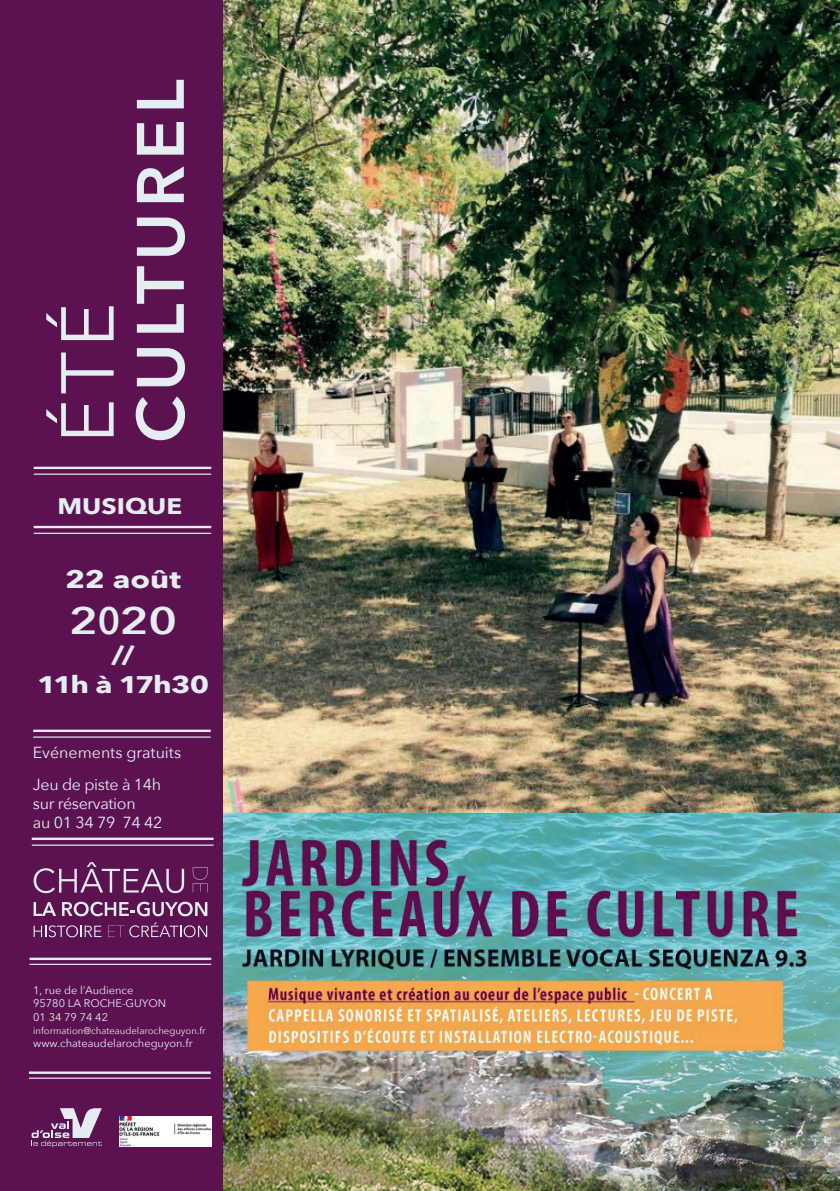
<style>
.page{position:relative;width:840px;height:1191px;background:#fff}
.page>*{position:absolute;margin:0;border:0;box-sizing:border-box;transform-origin:0 0}
.t1{font:74px "Avenir Next";color:#e4edf2}
.t2{font:600 66.2px "Avenir Next";letter-spacing:.08em;color:#e4edf2}
.t3{font:600 38.2px "Avenir Next";color:#e4edf2;scale:1.26 1}
.t4{font:700 24.8px "Avenir Next";color:#e4edf2;scale:1.26 1}
.t5{font:700 24px "Avenir Next";letter-spacing:-.065em;color:#e4edf2;scale:1.26 1}
.t6{font:700 22.4px "Avenir Next";color:#e4edf2;scale:1.16 1}
.t7{font:16px/32px "Avenir Next";color:#e4edf2}
.t8{font:16px/19.2px "Avenir Next";letter-spacing:-.02em;color:#e4edf2}
.t9{font:11px/13.2px "Avenir Next";color:#e4edf2}
.t10{font:9.6px "Avenir Next";color:#e4edf2}
</style>
<div class="page">
<div style="left:0;top:0;width:223px;height:1190px;background:#5c1150"></div>
<hr style="left:34px;top:526px;width:177px;height:2px;background:#e4edf2">
<hr style="left:34px;top:533px;width:177px;height:1px;background:#e4edf2">
<hr style="left:34px;top:467px;width:177px;height:2px;background:#e4edf2">
<hr style="left:34px;top:473px;width:177px;height:2px;background:#e4edf2">
<hr style="left:33px;top:729px;width:178px;height:3px;background:#e4edf2">
<hr style="left:33px;top:736px;width:178px;height:1px;background:#e4edf2">
<svg style="left:32px;top:1108px;width:70px;height:39px"></svg>
<hr style="left:29px;top:957px;width:182px;height:3px;background:#e4edf2">
<hr style="left:29px;top:963px;width:182px;height:2px;background:#e4edf2">
<hr style="left:29px;top:1071px;width:182px;height:3px;background:#e4edf2">
<hr style="left:29px;top:1077px;width:182px;height:1px;background:#e4edf2">
<hr style="left:32px;top:837px;width:181px;height:3px;background:#e4edf2">
<hr style="left:32px;top:844px;width:181px;height:1px;background:#e4edf2">
<svg style="left:34px;top:862px;width:150px;height:31px"></svg>
<svg style="left:193px;top:867px;width:14px;height:25px"></svg>
<svg style="left:34px;top:902px;width:22px;height:14px"></svg>
<svg style="left:62px;top:901px;width:145px;height:15px"></svg>
<svg style="left:34px;top:925px;width:67px;height:12px"></svg>
<svg style="left:108px;top:922px;width:99px;height:15px"></svg>
<img style="left:119px;top:1116px;width:92px;height:30px">
<img style="left:223px;top:0;width:616px;height:1191px">
<h1 class="t1" style="left:25px;top:443px;width:142px;rotate:-90deg">ÉTÉ</h1>
<h2 class="t2" style="left:104px;top:443px;width:365px;rotate:-90deg">CULTUREL</h2>
<h3 class="t6" style="left:57px;top:486px;width:109px">MUSIQUE</h3>
<h3 class="t4" style="left:65px;top:558px;width:94px">22 août</h3>
<h3 class="t3" style="left:69px;top:588px;width:88px">2020</h3>
<h3 class="t4" style="left:111px;top:634px;width:20px">//</h3>
<h3 class="t5" style="left:37px;top:663px;width:138px">11h à 17h30</h3>
<h3 class="t7" style="left:33px;top:735px;width:150px">Evénements gratuits<br>Jeu de piste à 14h</h3>
<h3 class="t8" style="left:33px;top:793px;width:131px">sur réservation<br>au 01 34 79 74 42</h3>
<p class="t9" style="left:33px;top:983px;width:134px">1, rue de l’Audience<br>95780 LA ROCHE-GUYON<br>01 34 79 74 42</p>
<p class="t10" style="left:33px;top:1022px;width:174px">information@chateaudelarocheguyon.fr</p>
<p class="t9" style="left:33px;top:1036px;width:161px">www.chateaudelarocheguyon.fr</p>
</div>
